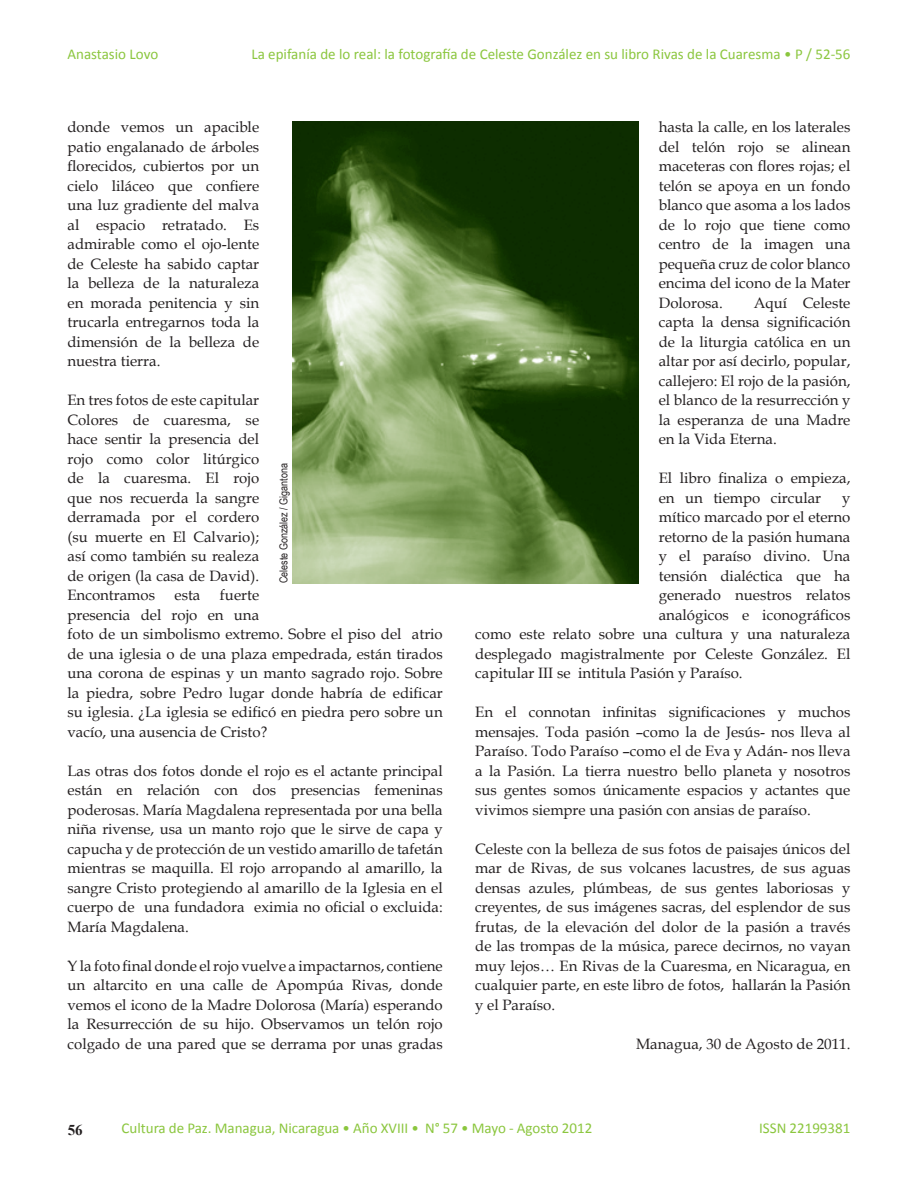
<style>
.page{position:relative;width:918px;height:1188px;background:#fff}
.page>*{position:absolute;margin:0;border:0;box-sizing:border-box;transform-origin:0 0}
.t1{font:15px/19.5px "Book Antiqua";color:#231f20;text-align:justify}
.t2{font:15px "Calibri";color:#8bc63e}
.t3{font:700 15px "Times New Roman";color:#231f20}
.t4{font:10.95px "Arial Narrow";color:#231f20}
</style>
<div class="page">
<img style="left:292px;top:122px;width:347px;height:461px">
<p class="t2" style="left:68px;top:44px;width:92px">Anastasio Lovo</p>
<p class="t2" style="left:251px;top:44px;width:601px">La epifanía de lo real: la fotografía de Celeste González en su libro Rivas de la Cuaresma • P / 52-56</p>
<p class="t1" style="left:68px;top:117px;width:193px">donde vemos un apacible patio engalanado de árboles florecidos, cubiertos por un cielo liláceo que confiere una luz gradiente del malva al espacio retratado. Es admirable como el ojo-lente de Celeste ha sabido captar la belleza de la naturaleza en morada penitencia y sin trucarla entregarnos toda la dimensión de la belleza de nuestra tierra.</p>
<p class="t1" style="left:68px;top:390px;width:193px">En tres fotos de este capitular Colores de cuaresma, se hace sentir la presencia del rojo como color litúrgico de la cuaresma. El rojo que nos recuerda la sangre derramada por el cordero (su muerte en El Calvario); así como también su realeza de origen (la casa de David).<br>Encontramos</p>
<p class="t4" style="left:276px;top:583px;width:122px;rotate:-90deg">Celeste González / Gigantona</p>
<p class="t1" style="left:68px;top:585px;width:377px;text-align:left;text-indent:152px">fuerte<br>presencia del rojo en una<br>foto de un simbolismo extremo. Sobre el piso del atrio de una iglesia o de una plaza empedrada, están tirados una corona de espinas y un manto sagrado rojo. Sobre la piedra, sobre Pedro lugar donde habría de edificar su iglesia. ¿La iglesia se edificó en piedra pero sobre un vacío, una ausencia de Cristo?</p>
<p class="t1" style="left:68px;top:761px;width:377px">Las otras dos fotos donde el rojo es el actante principal están en relación con dos presencias femeninas poderosas. María Magdalena representada por una bella niña rivense, usa un manto rojo que le sirve de capa y capucha y de protección de un vestido amarillo de tafetán mientras se maquilla. El rojo arropando al amarillo, la sangre Cristo protegiendo al amarillo de la Iglesia en el cuerpo de una fundadora eximia no oficial o excluida:<br>María Magdalena.</p>
<p class="t1" style="left:68px;top:956px;width:377px">Y la foto final donde el rojo vuelve a impactarnos, contiene un altarcito en una calle de Apompúa Rivas, donde vemos el icono de la Madre Dolorosa (María) esperando la Resurrección de su hijo. Observamos un telón rojo colgado de una pared que se derrama por unas gradas</p>
<p class="t1" style="left:175px;top:585px;width:27px">esta</p>
<p class="t1" style="left:659px;top:117px;width:193px">hasta la calle, en los laterales del telón rojo se alinean maceteras con flores rojas; el telón se apoya en un fondo blanco que asoma a los lados de lo rojo que tiene como centro de la imagen una pequeña cruz de color blanco encima del icono de la Mater Dolorosa.</p>
<p class="t1" style="left:659px;top:293px;width:193px;text-indent:95px">Aquí Celeste capta la densa significación de la liturgia católica en un altar por así decirlo, popular, callejero: El rojo de la pasión, el blanco de la resurrección y la esperanza de una Madre en la Vida Eterna.</p>
<p class="t1" style="left:659px;top:468px;width:193px">El libro finaliza o empieza, en un tiempo circular</p>
<p class="t1" style="left:842px;top:488px;width:10px">y</p>
<p class="t1" style="left:659px;top:507px;width:193px">mítico marcado por el eterno</p>
<p class="t1" style="left:659px;top:527px;width:193px">retorno de la pasión humana</p>
<p class="t1" style="left:659px;top:546px;width:193px">y el paraíso divino. Una</p>
<p class="t1" style="left:659px;top:566px;width:193px">tensión dialéctica que ha</p>
<p class="t1" style="left:659px;top:585px;width:193px">generado nuestros relatos</p>
<p class="t1" style="left:659px;top:605px;width:193px">analógicos e iconográficos</p>
<p class="t1" style="left:475px;top:624px;width:377px">como este relato sobre una cultura y una naturaleza</p>
<p class="t1" style="left:475px;top:644px;width:377px">desplegado magistralmente por Celeste González. El</p>
<p class="t1" style="left:475px;top:663px;width:269px">capitular III se intitula Pasión y Paraíso.</p>
<p class="t1" style="left:475px;top:702px;width:377px">En el connotan infinitas significaciones y muchos mensajes. Toda pasión –como la de Jesús- nos lleva al Paraíso. Todo Paraíso –como el de Eva y Adán- nos lleva a la Pasión. La tierra nuestro bello planeta y nosotros sus gentes somos únicamente espacios y actantes que vivimos siempre una pasión con ansias de paraíso.</p>
<p class="t1" style="left:475px;top:839px;width:377px">Celeste con la belleza de sus fotos de paisajes únicos del mar de Rivas, de sus volcanes lacustres, de sus aguas densas azules, plúmbeas, de sus gentes laboriosas y creyentes, de sus imágenes sacras, del esplendor de sus frutas, de la elevación del dolor de la pasión a través de las trompas de la música, parece decirnos, no vayan muy lejos… En Rivas de la Cuaresma, en Nicaragua, en cualquier parte, en este libro de fotos, hallarán la Pasión y el Paraíso.</p>
<p class="t1" style="left:636px;top:1034px;width:216px">Managua, 30 de Agosto de 2011.</p>
<p class="t3" style="left:68px;top:1120px;width:16px">56</p>
<p class="t2" style="left:122px;top:1118px;width:472px">Cultura de Paz. Managua, Nicaragua • Año XVIII • N° 57 • Mayo - Agosto 2012</p>
<p class="t2" style="left:759px;top:1118px;width:93px">ISSN 22199381</p>
</div>
